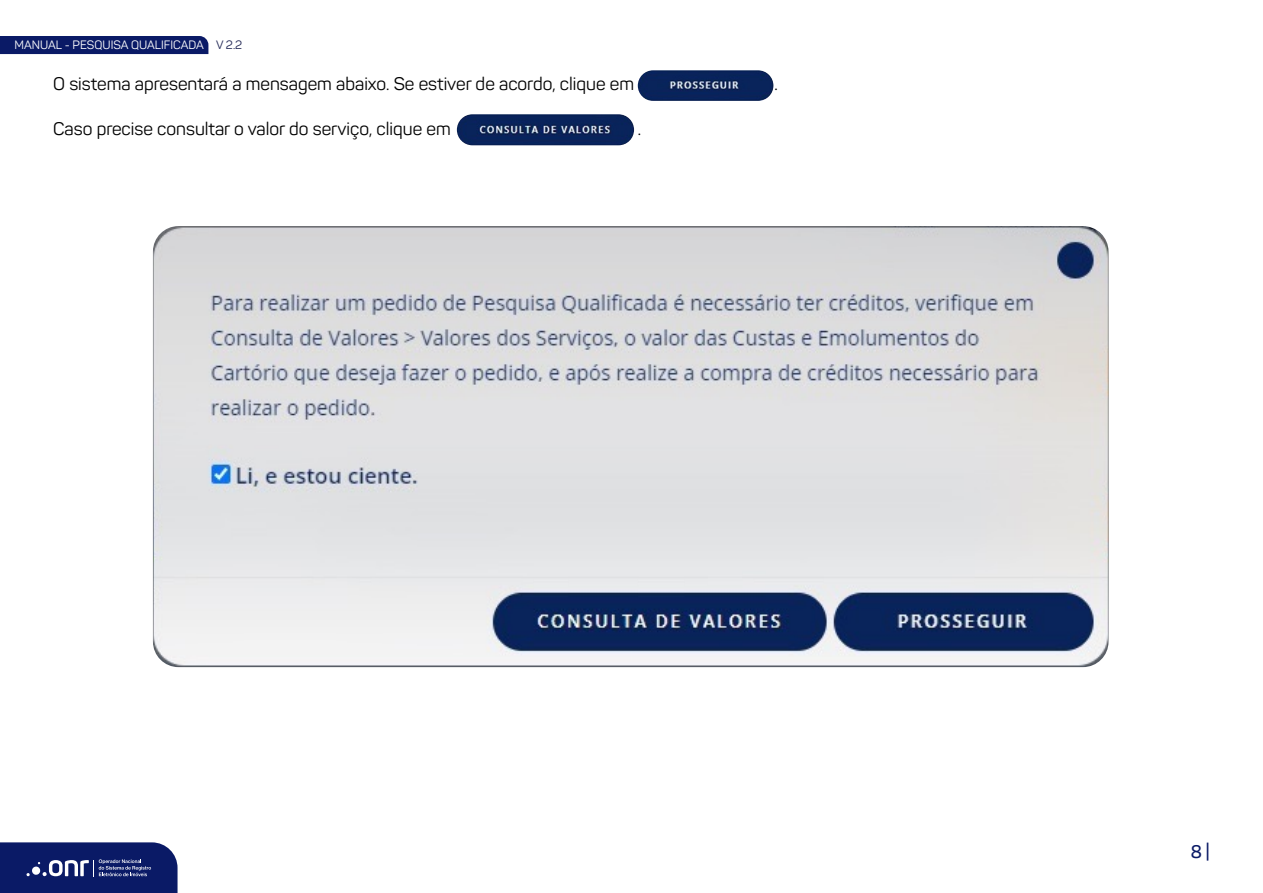
<style>
.page{position:relative;width:1263px;height:893px;background:#fff}
.page>*{position:absolute;margin:0;border:0;box-sizing:border-box;transform-origin:0 0}
.t1{font:18px "Panton";color:#000}
.t2{font:600 18px "Panton";color:#0a1a66}
.t3{font:12px "Panton";color:#fff}
.s1{color:#242a57}
</style>
<div class="page">
<div style="left:0;top:36px;width:208px;height:18px;background:#0a1a66"></div>
<svg style="left:0;top:842px;width:178px;height:51px;background:#1f2d73"></svg>
<img style="left:153px;top:226px;width:955px;height:441px">
<img style="left:638px;top:70px;width:135px;height:31px;border-radius:15px">
<img style="left:457px;top:114px;width:177px;height:31px;border-radius:16px">
<p class="t3" style="left:15px;top:38px;width:229px">MANUAL - PESQUISA QUALIFICADA <span class="s1">V 2.2</span></p>
<p class="t1" style="left:53px;top:72px;width:582px">O sistema apresentará a mensagem abaixo. Se estiver de acordo, clique em</p>
<p class="t1" style="left:53px;top:117px;width:399px">Caso precise consultar o valor do serviço, clique em</p>
<p class="t1" style="left:638px;top:117px;width:5px">.</p>
<p class="t1" style="left:774px;top:72px;width:5px">.</p>
<p class="t2" style="left:1191px;top:841px;width:21px">8 |</p>
</div>
